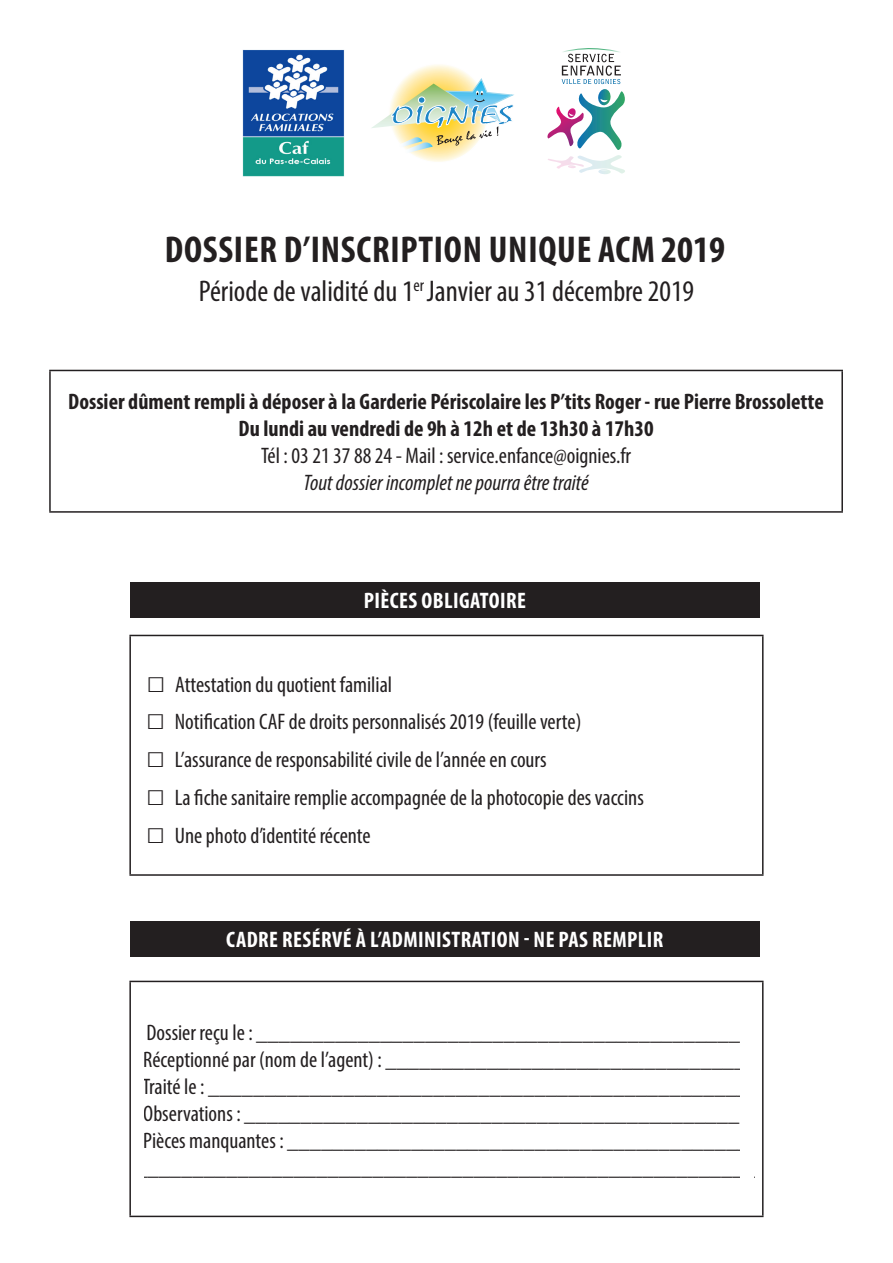
<style>
.page{position:relative;width:893px;height:1263px;background:#fff}
.page>*{position:absolute;margin:0;border:0;box-sizing:border-box;transform-origin:0 0}
.t1{font:700 condensed 37.5px "Myriad Pro";letter-spacing:.02em;color:#231f20}
.t2{font:condensed 30px "Myriad Pro";color:#231f20}
.t3{font:condensed 22.5px/27px "Myriad Pro";color:#231f20;text-align:center}
.t4{font:700 condensed 22.5px "Myriad Pro";color:#231f20}
.t5{font:700 condensed 22.5px "Myriad Pro";letter-spacing:.02em;color:#fff}
.t6{font:italic condensed 22.5px "Myriad Pro";color:#231f20}
.s1{font-family:"Tahoma";font-stretch:normal;font-size:31.5px}
</style>
<div class="page">
<hr style="left:129px;top:635px;width:634px;height:1px;background:#231f20">
<hr style="left:129px;top:636px;width:2px;height:238px;background:#231f20">
<hr style="left:762px;top:636px;width:1px;height:238px;background:#231f20">
<hr style="left:129px;top:874px;width:634px;height:2px;background:#231f20">
<svg style="left:547px;top:48px;width:78px;height:126px"></svg>
<svg style="left:389px;top:63px;width:99px;height:100px"></svg>
<svg style="left:372px;top:78px;width:142px;height:75px"></svg>
<hr style="left:49px;top:370px;width:794px;height:1px;background:#231f20">
<hr style="left:49px;top:371px;width:2px;height:140px;background:#231f20">
<hr style="left:841px;top:371px;width:2px;height:140px;background:#231f20">
<hr style="left:49px;top:511px;width:794px;height:2px;background:#231f20">
<hr style="left:129px;top:981px;width:634px;height:1px;background:#231f20">
<hr style="left:129px;top:982px;width:2px;height:234px;background:#231f20">
<hr style="left:762px;top:982px;width:1px;height:234px;background:#231f20">
<hr style="left:129px;top:1216px;width:634px;height:1px;background:#231f20">
<img style="left:243px;top:49px;width:102px;height:128px">
<div style="left:130px;top:582px;width:630px;height:36px;background:#231f20"></div>
<div style="left:130px;top:921px;width:630px;height:36px;background:#231f20"></div>
<p class="t1" style="left:165px;top:226px;width:562px">DOSSIER D’INSCRIPTION UNIQUE ACM 2019</p>
<p class="t2" style="left:199px;top:273px;width:497px">Période de validité du 1<sup>er</sup> Janvier au 31 décembre 2019</p>
<p class="t4" style="left:68px;top:388px;width:757px">Dossier dûment rempli à déposer à la Garderie Périscolaire les P’tits Roger - rue Pierre Brossolette</p>
<p class="t4" style="left:238px;top:415px;width:417px">Du lundi au vendredi de 9h à 12h et de 13h30 à 17h30</p>
<p class="t3" style="left:261px;top:442px;width:372px">Tél : 03 21 37 88 24 - Mail : service.enfance@oignies.fr</p>
<p class="t6" style="left:303px;top:469px;width:287px">Tout dossier incomplet ne pourra être traité</p>
<p class="t5" style="left:364px;top:587px;width:164px">PIÈCES OBLIGATOIRE</p>
<p class="t3" style="left:146px;top:670px;width:247px"><span class="s1">□</span> Attestation du quotient familial</p>
<p class="t3" style="left:146px;top:708px;width:437px"><span class="s1">□</span> Notification CAF de droits personnalisés 2019 (feuille verte)</p>
<p class="t3" style="left:146px;top:746px;width:402px"><span class="s1">□</span> L’assurance de responsabilité civile de l’année en cours</p>
<p class="t3" style="left:146px;top:784px;width:499px"><span class="s1">□</span> La fiche sanitaire remplie accompagnée de la photocopie des vaccins</p>
<p class="t3" style="left:146px;top:822px;width:226px"><span class="s1">□</span> Une photo d’identité récente</p>
<p class="t5" style="left:226px;top:926px;width:439px">CADRE RESÉRVÉ À L’ADMINISTRATION - NE PAS REMPLIR</p>
<p class="t3" style="left:146px;top:1019px;width:606px">Dossier reçu le : ____________________________________________</p>
<p class="t3" style="left:143px;top:1046px;width:604px">Réceptionné par (nom de l’agent) : ________________________________</p>
<p class="t3" style="left:142px;top:1073px;width:607px">Traité le : ________________________________________________</p>
<p class="t3" style="left:143px;top:1100px;width:598px">Observations : ____________________________________________</p>
<p class="t3" style="left:136px;top:1127px;width:620px">Pièces manquantes : _________________________________________ _______________________________________________________</p>
</div>
